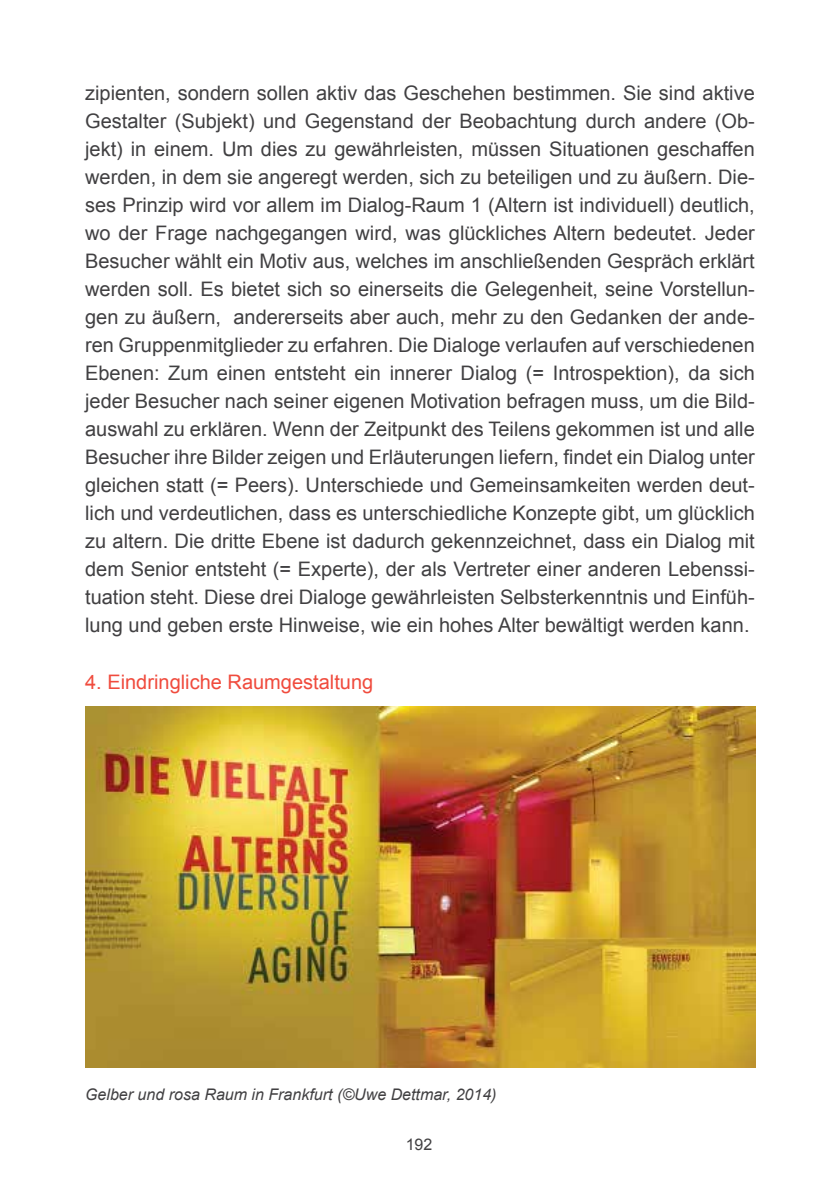
<style>
.page{position:relative;width:840px;height:1191px;background:#fff}
.page>*{position:absolute;margin:0;border:0;box-sizing:border-box;transform-origin:0 0}
.t1{font:20px/28px "Arial";color:#414042;text-align:justify}
.t2{font:20px "Arial";color:#f04b3d}
.t3{font:italic 16px "Arial";color:#414042}
.t4{font:16px "Arial";color:#414042}
</style>
<div class="page">
<img style="left:85px;top:706px;width:670px;height:361px">
<p class="t1" style="left:85px;top:78px;width:670px">zipienten, sondern sollen aktiv das Geschehen bestimmen. Sie sind aktive Gestalter (Subjekt) und Gegenstand der Beobachtung durch andere (Ob&shy;jekt) in einem. Um dies zu gewährleisten, müssen Situationen geschaffen werden, in dem sie angeregt werden, sich zu beteiligen und zu äußern. Die&shy;ses Prinzip wird vor allem im Dialog-Raum 1 (Altern ist individuell) deutlich, wo der Frage nachgegangen wird, was glückliches Altern bedeutet. Jeder Besucher wählt ein Motiv aus, welches im anschließenden Gespräch erklärt werden soll. Es bietet sich so einerseits die Gelegenheit, seine Vorstellun&shy;gen zu äußern, andererseits aber auch, mehr zu den Gedanken der ande&shy;ren Gruppenmitglieder zu erfahren. Die Dialoge verlaufen auf verschiedenen Ebenen: Zum einen entsteht ein innerer Dialog (= Introspektion), da sich jeder Besucher nach seiner eigenen Motivation befragen muss, um die Bild&shy;auswahl zu erklären. Wenn der Zeitpunkt des Teilens gekommen ist und alle Besucher ihre Bilder zeigen und Erläuterungen liefern, findet ein Dialog unter gleichen statt (= Peers). Unterschiede und Gemeinsamkeiten werden deut&shy;lich und verdeutlichen, dass es unterschiedliche Konzepte gibt, um glücklich zu altern. Die dritte Ebene ist dadurch gekennzeichnet, dass ein Dialog mit dem Senior entsteht (= Experte), der als Vertreter einer anderen Lebenssi&shy;tuation steht. Diese drei Dialoge gewährleisten Selbsterkenntnis und Einfüh&shy;lung und geben erste Hinweise, wie ein hohes Alter bewältigt werden kann.</p>
<p class="t2" style="left:85px;top:668px;width:289px">4. Eindringliche Raumgestaltung</p>
<p class="t3" style="left:85px;top:1083px;width:413px">Gelber und rosa Raum in Frankfurt (©Uwe Dettmar, 2014)</p>
<p class="t4" style="left:405px;top:1133px;width:28px">192</p>
</div>
